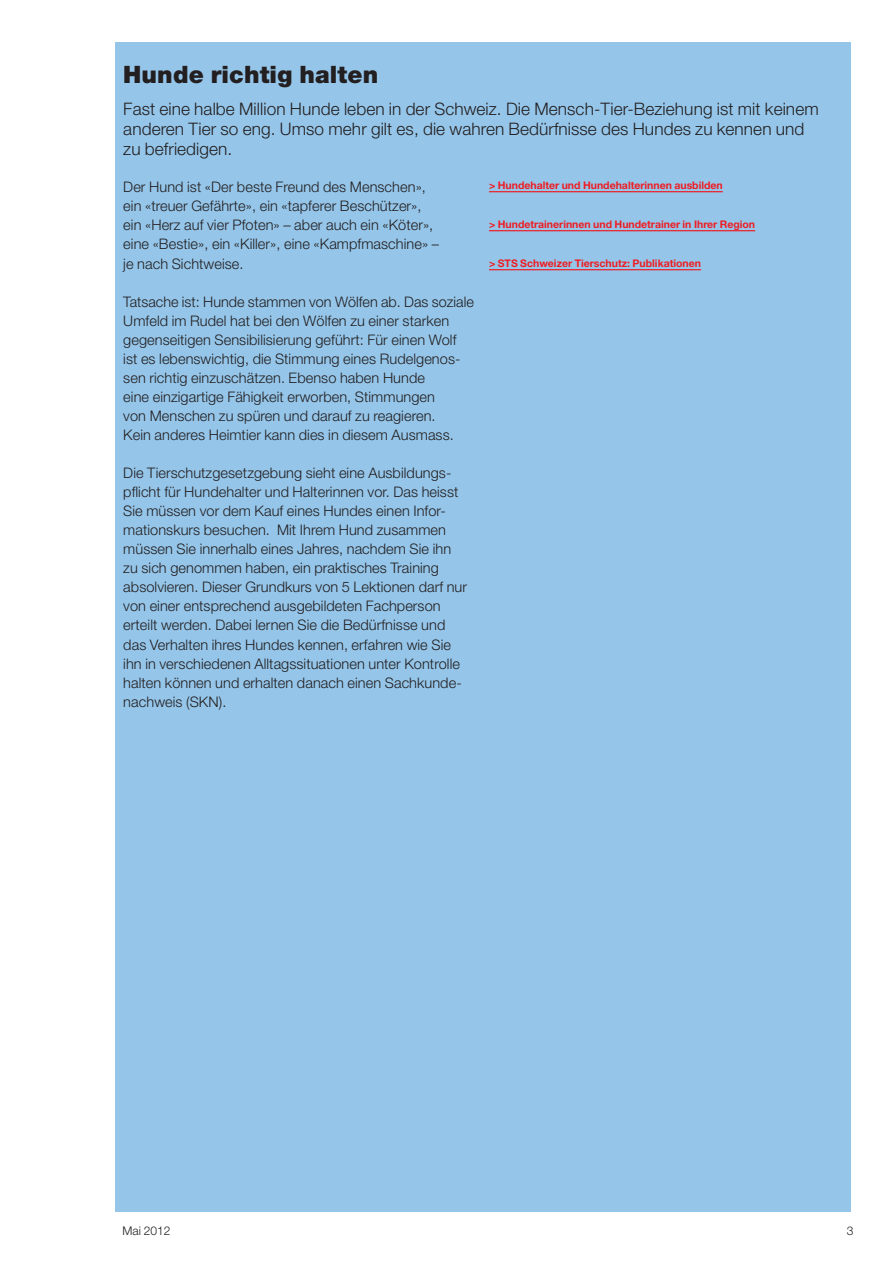
<style>
.page{position:relative;width:893px;height:1263px;background:#fff}
.page>*{position:absolute;margin:0;border:0;box-sizing:border-box;transform-origin:0 0}
.t1{font:900 24px "Helvetica Neue";letter-spacing:.005em;color:#231f20}
.t2{font:300 17.25px/20.2px "Helvetica Neue";letter-spacing:.005em;color:#231f20}
.t3{font:300 14.55px/19px "Helvetica Neue";letter-spacing:.005em;color:#231f20}
.t4{font:300 12px "Helvetica Neue";color:#231f20}
.t5{font:700 10.5px "Helvetica Neue";color:#ee1d23}
</style>
<div class="page">
<div style="left:115px;top:43px;width:735px;height:1169px;background:#95c6ea"></div>
<hr style="left:489px;top:191px;width:234px;height:1px;background:#ee1d23">
<hr style="left:489px;top:230px;width:266px;height:1px;background:#ee1d23">
<hr style="left:489px;top:269px;width:212px;height:1px;background:#ee1d23">
<h1 class="t1" style="left:123px;top:60px;width:257px">Hunde richtig halten</h1>
<p class="t2" style="left:123px;top:98px;width:697px">Fast eine halbe Million Hunde leben in der Schweiz. Die Mensch-Tier-Beziehung ist mit keinem anderen Tier so eng. Umso mehr gilt es, die wahren Bedürfnisse des Hundes zu kennen und zu befriedigen.</p>
<p class="t5" style="left:489px;top:179px;width:235px">&gt; Hundehalter und Hundehalterinnen ausbilden</p>
<p class="t5" style="left:489px;top:218px;width:268px">&gt; Hundetrainerinnen und Hundetrainer in Ihrer Region</p>
<p class="t5" style="left:489px;top:257px;width:214px">&gt; STS Schweizer Tierschutz: Publikationen</p>
<p class="t3" style="left:123px;top:177px;width:317px">Der Hund ist «Der beste Freund des Menschen», ein «treuer Gefährte», ein «tapferer Beschützer», ein «Herz auf vier Pfoten» – aber auch ein «Köter», eine «Bestie», ein «Killer», eine «Kampfmaschine» – je nach Sichtweise.</p>
<p class="t3" style="left:123px;top:292px;width:352px">Tatsache ist: Hunde stammen von Wölfen ab. Das soziale Umfeld im Rudel hat bei den Wölfen zu einer starken gegenseitigen Sensibilisierung geführt: Für einen Wolf ist es lebenswichtig, die Stimmung eines Rudelgenos&shy;sen richtig einzuschätzen. Ebenso haben Hunde<br>eine einzigartige Fähigkeit erworben, Stimmungen<br>von Menschen zu spüren und darauf zu reagieren.<br>Kein anderes Heimtier kann dies in diesem Ausmass.</p>
<p class="t3" style="left:123px;top:463px;width:345px">Die Tierschutzgesetzgebung sieht eine Ausbildungs&shy;pflicht für Hundehalter und Halterinnen vor. Das heisst Sie müssen vor dem Kauf eines Hundes einen Infor&shy;mationskurs besuchen. Mit Ihrem Hund zusammen müssen Sie innerhalb eines Jahres, nachdem Sie ihn zu sich genommen haben, ein praktisches Training absolvieren. Dieser Grundkurs von 5 Lektionen darf nur von einer entsprechend ausgebildeten Fachperson erteilt werden. Dabei lernen Sie die Bedürfnisse und das Verhalten ihres Hundes kennen, erfahren wie Sie ihn in verschiedenen Alltagssituationen unter Kontrolle halten können und erhalten danach einen Sachkunde&shy;nachweis (SKN).</p>
<p class="t4" style="left:122px;top:1223px;width:49px">Mai 2012</p>
<p class="t4" style="left:847px;top:1223px;width:8px">3</p>
</div>
